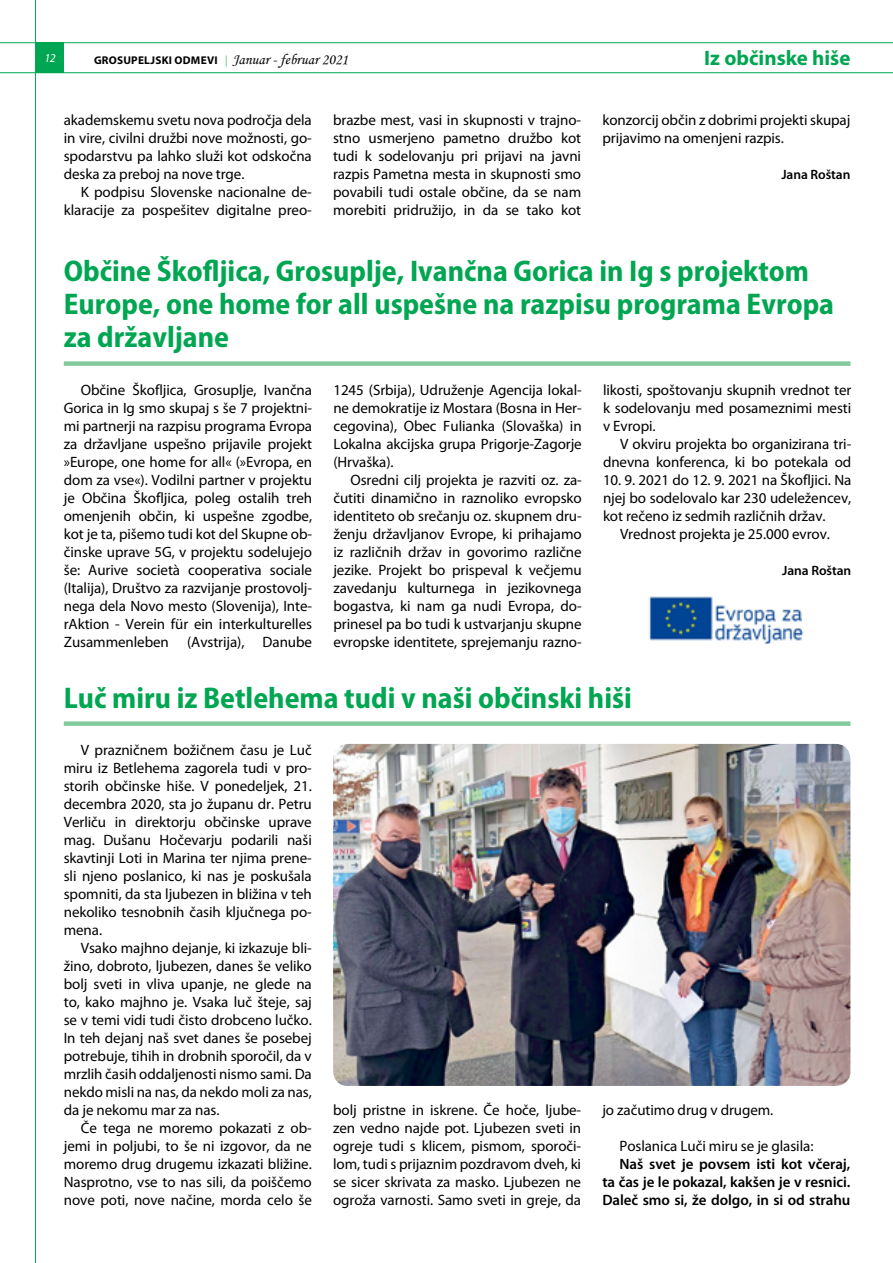
<style>
.page{position:relative;width:893px;height:1263px;background:#fff}
.page>*{position:absolute;margin:0;border:0;box-sizing:border-box;transform-origin:0 0}
.t1{font:700 semi-condensed 30px/33px "Myriad Pro";color:#00a651}
.t2{font:700 21px "Myriad Pro";color:#00a651}
.t3{font:15px/18px "Myriad Pro";letter-spacing:-.005em;color:#000;text-align:justify}
.t4{font:600 15px/18px "Myriad Pro";letter-spacing:-.005em;color:#000;text-align:justify}
.t5{font:600 13.5px "Myriad Pro";letter-spacing:-.005em;color:#000}
.t6{font:italic 12px "Myriad Pro";color:#fff}
.t7{font:700 11.25px "Myriad Pro";letter-spacing:.02em;color:#000}
.s1{font-weight:300;color:#00a651}
.s2{font-family:"Monotype Corsiva";font-weight:400;font-size:15px}
</style>
<div class="page">
<hr style="left:0;top:42px;width:893px;height:1px;background:#00a651">
<hr style="left:0;top:72px;width:893px;height:1px;background:#00a651">
<hr style="left:35px;top:0;width:1px;height:1263px;background:#00a651">
<div style="left:36px;top:42px;width:28px;height:31px;background:#00a651"></div>
<div style="left:64px;top:361px;width:786px;height:5px;background:#82ca9c"></div>
<div style="left:64px;top:721px;width:786px;height:5px;background:#82ca9c"></div>
<img style="left:649px;top:596px;width:155px;height:48px">
<img style="left:333px;top:744px;width:517px;height:342px">
<p class="t6" style="left:45px;top:51px;width:13px">12</p>
<p class="t7" style="left:94px;top:52px;width:256px">GROSUPELJSKI ODMEVI <span class="s1">|</span> <span class="s2">Januar - februar 2021</span></p>
<h2 class="t2" style="left:704px;top:45px;width:148px">Iz občinske hiše</h2>
<p class="t3" style="left:64px;top:111px;width:250px">akademskemu svetu nova področja dela in vire, civilni družbi nove možnosti, go&shy;spodarstvu pa lahko služi kot odskočna deska za preboj na nove trge.</p>
<p class="t3" style="left:64px;top:183px;width:250px;text-align:right">K podpisu Slovenske nacionalne de&shy;klaracije za pospešitev digitalne preo-</p>
<p class="t3" style="left:333px;top:111px;width:250px">brazbe mest, vasi in skupnosti v trajno&shy;stno usmerjeno pametno družbo kot tudi k sodelovanju pri prijavi na javni razpis Pametna mesta in skupnosti smo povabili tudi ostale občine, da se nam morebiti pridružijo, in da se tako kot</p>
<p class="t3" style="left:602px;top:111px;width:250px">konzorcij občin z dobrimi projekti skupaj prijavimo na omenjeni razpis.</p>
<p class="t5" style="left:781px;top:166px;width:71px">Jana Roštan</p>
<h1 class="t1" style="left:64px;top:255px;width:772px">Občine Škofljica, Grosuplje, Ivančna Gorica in Ig s projektom<br>Europe, one home for all uspešne na razpisu programa Evropa za državljane</h1>
<p class="t3" style="left:64px;top:381px;width:250px;text-indent:17px">Občine Škofljica, Grosuplje, Ivančna Gorica in Ig smo skupaj s še 7 projektni&shy;mi partnerji na razpisu programa Evropa za državljane uspešno prijavile projekt »Europe, one home for all« (»Evropa, en dom za vse«). Vodilni partner v projektu je Občina Škofljica, poleg ostalih treh omenjenih občin, ki uspešne zgodbe, kot je ta, pišemo tudi kot del Skupne ob&shy;činske uprave 5G, v projektu sodelujejo še: Aurive società cooperativa sociale (Italija), Društvo za razvijanje prostovolj&shy;nega dela Novo mesto (Slovenija), Inte&shy;rAktion - Verein für ein interkulturelles Zusammenleben (Avstrija), Danube</p>
<p class="t3" style="left:333px;top:381px;width:250px">1245 (Srbija), Udruženje Agencija lokal&shy;ne demokratije iz Mostara (Bosna in Her&shy;cegovina), Obec Fulianka (Slovaška) in Lokalna akcijska grupa Prigorje-Zagorje (Hrvaška).</p>
<p class="t3" style="left:333px;top:471px;width:250px;text-indent:17px">Osredni cilj projekta je razviti oz. za&shy;čutiti dinamično in raznoliko evropsko identiteto ob srečanju oz. skupnem dru&shy;ženju državljanov Evrope, ki prihajamo iz različnih držav in govorimo različne jezike. Projekt bo prispeval k večjemu zavedanju kulturnega in jezikovnega bogastva, ki nam ga nudi Evropa, do&shy;prinesel pa bo tudi k ustvarjanju skupne evropske identitete, sprejemanju razno-</p>
<p class="t3" style="left:603px;top:381px;width:250px">likosti, spoštovanju skupnih vrednot ter k sodelovanju med posameznimi mesti v Evropi.</p>
<p class="t3" style="left:603px;top:435px;width:250px;text-align:right">V okviru projekta bo organizirana tri&shy;dnevna konferenca, ki bo potekala od</p>
<p class="t3" style="left:603px;top:471px;width:250px">10. 9. 2021 do 12. 9. 2021 na Škofljici. Na njej bo sodelovalo kar 230 udeležencev, kot rečeno iz sedmih različnih držav.</p>
<p class="t3" style="left:620px;top:525px;width:211px">Vrednost projekta je 25.000 evrov.</p>
<p class="t5" style="left:782px;top:562px;width:71px">Jana Roštan</p>
<h1 class="t1" style="left:64px;top:682px;width:570px">Luč miru iz Betlehema tudi v naši občinski hiši</h1>
<p class="t3" style="left:64px;top:741px;width:250px;text-indent:17px">V prazničnem božičnem času je Luč miru iz Betlehema zagorela tudi v pro&shy;storih občinske hiše. V ponedeljek, 21. decembra 2020, sta jo županu dr. Petru Verliču in direktorju občinske uprave mag. Dušanu Hočevarju podarili naši skavtinji Loti in Marina ter njima prene&shy;sli njeno poslanico, ki nas je poskušala spomniti, da sta ljubezen in bližina v teh nekoliko tesnobnih časih ključnega po&shy;mena.</p>
<p class="t3" style="left:64px;top:939px;width:250px;text-indent:17px">Vsako majhno dejanje, ki izkazuje bli&shy;žino, dobroto, ljubezen, danes še veliko bolj sveti in vliva upanje, ne glede na to, kako majhno je. Vsaka luč šteje, saj se v temi vidi tudi čisto drobceno lučko.<br>In teh dejanj naš svet danes še posebej potrebuje, tihih in drobnih sporočil, da v mrzlih časih oddaljenosti nismo sami. Da nekdo misli na nas, da nekdo moli za nas, da je nekomu mar za nas.</p>
<p class="t3" style="left:64px;top:1119px;width:250px;text-indent:17px">Če tega ne moremo pokazati z ob&shy;jemi in poljubi, to še ni izgovor, da ne moremo drug drugemu izkazati bližine.<br>Nasprotno, vse to nas sili, da poiščemo nove poti, nove načine, morda celo še</p>
<p class="t3" style="left:333px;top:1101px;width:250px">bolj pristne in iskrene. Če hoče, ljube&shy;zen vedno najde pot. Ljubezen sveti in ogreje tudi s klicem, pismom, sporoči&shy;lom, tudi s prijaznim pozdravom dveh, ki se sicer skrivata za masko. Ljubezen ne ogroža varnosti. Samo sveti in greje, da</p>
<p class="t3" style="left:602px;top:1101px;width:172px">jo začutimo drug v drugem.</p>
<p class="t3" style="left:619px;top:1137px;width:195px">Poslanica Luči miru se je glasila:</p>
<p class="t4" style="left:602px;top:1155px;width:250px;text-indent:17px">Naš svet je povsem isti kot včeraj, ta čas je le pokazal, kakšen je v resnici.<br>Daleč smo si, že dolgo, in si od strahu</p>
</div>
